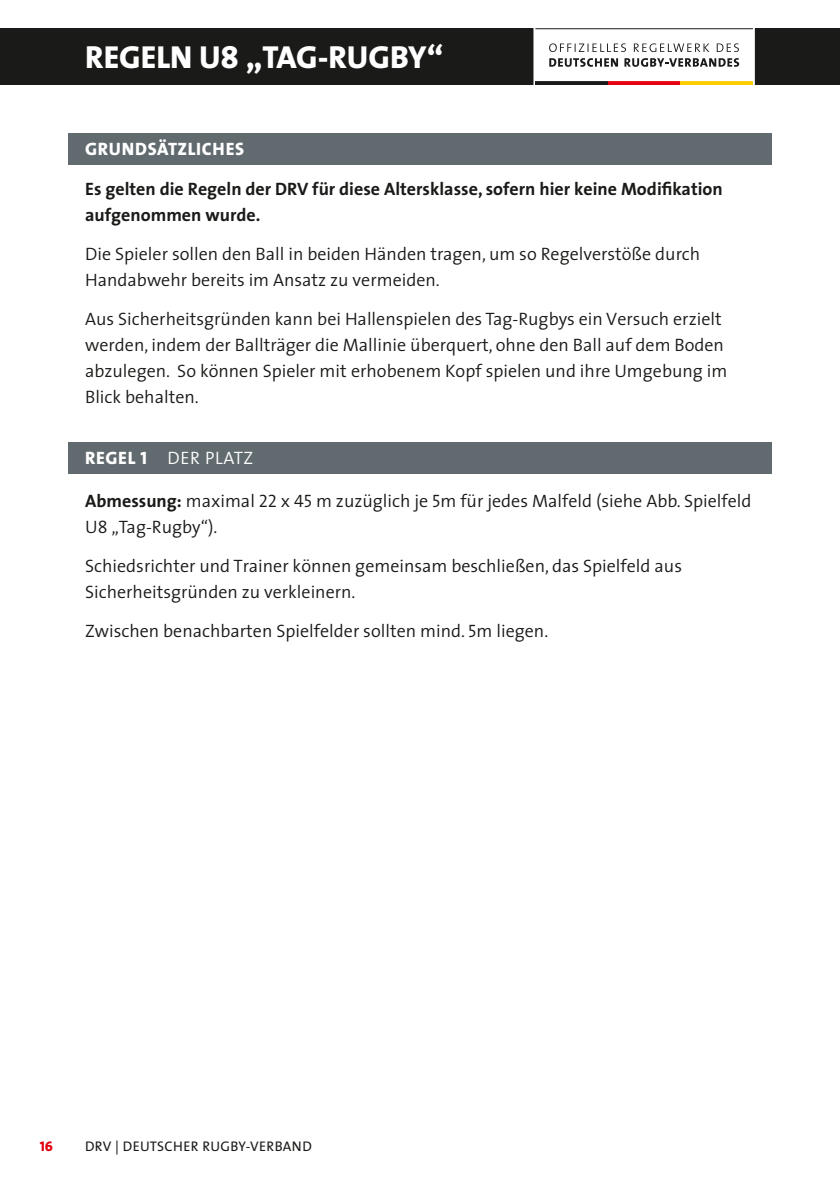
<style>
.page{position:relative;width:840px;height:1191px;background:#fff}
.page>*{position:absolute;margin:0;border:0;box-sizing:border-box;transform-origin:0 0}
.t1{font:32px "The Sans Extra Bold Caps";color:#fff}
.t2{font:300 18px/26px "The Sans";color:#1a1a18}
.t3{font:700 18px/26px "The Sans";color:#1a1a18}
.t4{font:18px "The Sans Extra Bold Caps";letter-spacing:.035em;color:#fff}
.t5{font:18px "The Sans Semi Light Caps";letter-spacing:.035em;color:#fff}
.t6{font:14px "The Sans Regular Caps";letter-spacing:.025em;color:#1a1a18}
.t7{font:14px "The Sans Extra Bold Caps";color:#e3000f}
.s1{font-family:"The Sans Extra Bold Caps"}
.s2{font-weight:700}
.s3{font-family:"The Sans Semi Light Caps";font-weight:400}
</style>
<div class="page">
<div style="left:0;top:28px;width:839px;height:57px;background:#1a1a18"></div>
<div style="left:534px;top:28px;width:219px;height:52px;background:#fff"></div>
<hr style="left:533px;top:27px;width:2px;height:59px;background:#fff">
<hr style="left:752px;top:27px;width:2px;height:59px;background:#fff">
<svg style="left:607px;top:81px;width:73px;height:4px"></svg>
<svg style="left:680px;top:81px;width:72px;height:4px"></svg>
<svg style="left:535px;top:81px;width:72px;height:1px"></svg>
<hr style="left:534px;top:79px;width:219px;height:2px;background:#fff">
<hr style="left:535px;top:28px;width:217px;height:1px;background:#1a1a18">
<svg style="left:549px;top:43px;width:189px;height:9px"></svg>
<svg style="left:549px;top:58px;width:189px;height:9px"></svg>
<div style="left:68px;top:133px;width:703px;height:32px;background:#616a6e"></div>
<div style="left:68px;top:442px;width:703px;height:32px;background:#616a6e"></div>
<h1 class="t1" style="left:85px;top:30px;width:37px">REGELN</h1>
<h1 class="t1" style="left:199px;top:30px;width:168px">U8 „TAG-RUGBY</h1>
<h1 class="t1" style="left:426px;top:30px;width:18px">“</h1>
<p class="t4" style="left:85px;top:134px;width:160px">GRUNDSÄTZLICHES</p>
<p class="t3" style="left:85px;top:175px;width:639px">Es gelten die Regeln der DRV für diese Altersklasse, sofern hier keine Modifikation aufgenommen wurde.</p>
<p class="t2" style="left:85px;top:240px;width:616px">Die Spieler sollen den Ball in beiden Händen tragen, um so Regelverstöße durch<br>Handabwehr bereits im Ansatz zu vermeiden.</p>
<p class="t2" style="left:85px;top:305px;width:643px">Aus Sicherheitsgründen kann bei Hallenspielen des Tag-Rugbys ein Versuch erzielt werden, indem der Ballträger die Mallinie überquert, ohne den Ball auf dem Boden abzulegen. So können Spieler mit erhobenem Kopf spielen und ihre Umgebung im Blick behalten.</p>
<p class="t5" style="left:85px;top:448px;width:169px"><span class="s1">REGEL 1</span> DER PLATZ</p>
<p class="t2" style="left:85px;top:487px;width:667px"><span class="s2">Abmessung:</span> maximal <span class="s3">22</span> x <span class="s3">45</span> m zuzüglich je <span class="s3">5</span>m für jedes Malfeld (siehe Abb. Spielfeld<br>U<span class="s3">8</span> „Tag-Rugby“).</p>
<p class="t2" style="left:85px;top:552px;width:598px">Schiedsrichter und Trainer können gemeinsam beschließen, das Spielfeld aus<br>Sicherheitsgründen zu verkleinern.</p>
<p class="t2" style="left:85px;top:617px;width:464px">Zwischen benachbarten Spielfelder sollten mind. <span class="s3">5</span>m liegen.</p>
<p class="t7" style="left:40px;top:1134px;width:15px">16</p>
<p class="t6" style="left:85px;top:1138px;width:228px">DRV | DEUTSCHER RUGBY-VERBAND</p>
</div>
